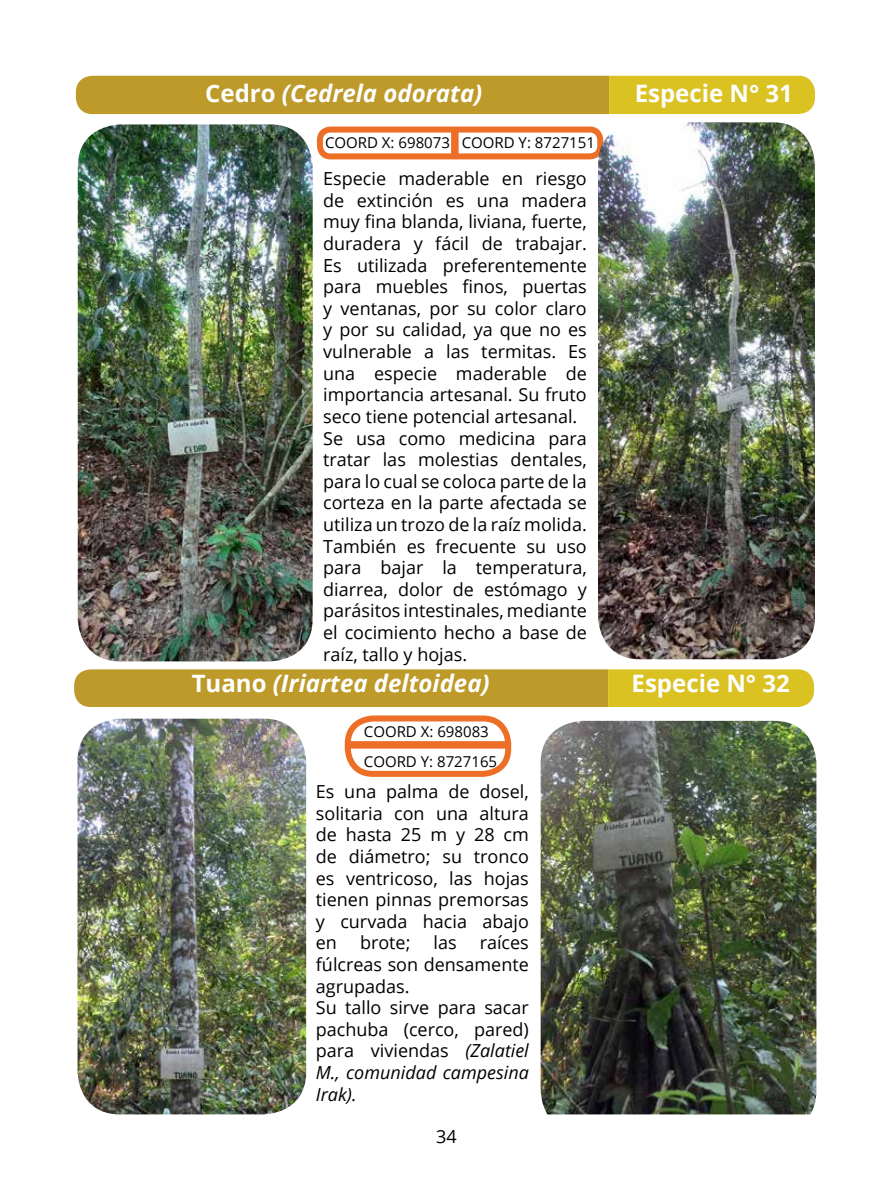
<style>
.page{position:relative;width:893px;height:1191px;background:#fff}
.page>*{position:absolute;margin:0;border:0;box-sizing:border-box;transform-origin:0 0}
.t1{font:italic 700 24px "Open Sans";color:#fff}
.t2{font:700 24px "Open Sans";color:#fff}
.t3{font:18px/21.6px "Open Sans";color:#000}
.t4{font:15px/30.3px "Open Sans";color:#000}
.s1{font-style:normal}
.s2{font-style:italic}
</style>
<div class="page">
<svg style="left:76px;top:76px;width:739px;height:38px;background:#c5a529"></svg>
<div style="left:317px;top:127px;width:286px;height:32px;border:6px solid #ed6e26;border-radius:10px"></div>
<div style="left:451px;top:131px;width:8px;height:24px;background:#ed6e28"></div>
<svg style="left:74px;top:669px;width:740px;height:38px;background:#c6a62b"></svg>
<div style="left:345px;top:715px;width:166px;height:62px;border:6px solid #ed6e26;border-radius:26px"></div>
<div style="left:349px;top:741px;width:161px;height:7px;background:#ed6e28"></div>
<img style="left:78px;top:124px;width:235px;height:537px">
<img style="left:598px;top:122px;width:217px;height:537px">
<img style="left:78px;top:718px;width:228px;height:396px">
<img style="left:541px;top:721px;width:275px;height:393px">
<h1 class="t1" style="left:205px;top:76px;width:279px"><span class="s1">Cedro</span> (Cedrela odorata)</h1>
<p class="t4" style="left:325px;top:127px;width:271px">COORD X: 698073 COORD Y: 8727151</p>
<p class="t3" style="left:323px;top:167px;width:265px">Especie maderable en riesgo de extinción es una madera muy fina blanda, liviana, fuerte, duradera y fácil de trabajar.<br>Es utilizada preferentemente para muebles finos, puertas y ventanas, por su color claro y por su calidad, ya que no es vulnerable a las termitas. Es una especie maderable de importancia artesanal. Su fruto seco tiene potencial artesanal.<br>Se usa como medicina para tratar las molestias dentales, para lo cual se coloca parte de la corteza en la parte afectada se utiliza un trozo de la raíz molida.<br>También es frecuente su uso para bajar la temperatura, diarrea, dolor de estómago y parásitos intestinales, mediante el cocimiento hecho a base de raíz, tallo y hojas.</p>
<h1 class="t1" style="left:192px;top:666px;width:299px"><span class="s1">Tuano</span> (Iriartea deltoidea)</h1>
<p class="t4" style="left:364px;top:715px;width:135px">COORD X: 698083<br>COORD Y: 8727165</p>
<p class="t3" style="left:316px;top:780px;width:215px;text-align:justify">Es una palma de dosel, solitaria con una altura de hasta 25 m y 28 cm de diámetro; su tronco es ventricoso, las hojas tienen pinnas premorsas y curvada hacia abajo en</p>
<p class="t3" style="left:316px;top:931px;width:215px;text-indent:164px">raíces fúlcreas son densamente agrupadas.<br>Su tallo sirve para sacar pachuba (cerco, pared) para viviendas <span class="s2">(Zalatiel<br>M., comunidad campesina<br>Irak).</span></p>
<p class="t3" style="left:360px;top:931px;width:52px">brote;</p>
<p class="t3" style="left:434px;top:931px;width:25px">las</p>
<p class="t3" style="left:436px;top:1124px;width:22px">34</p>
<h1 class="t2" style="left:635px;top:76px;width:160px">Especie N° 31</h1>
<h1 class="t2" style="left:632px;top:666px;width:160px">Especie N° 32</h1>
</div>
